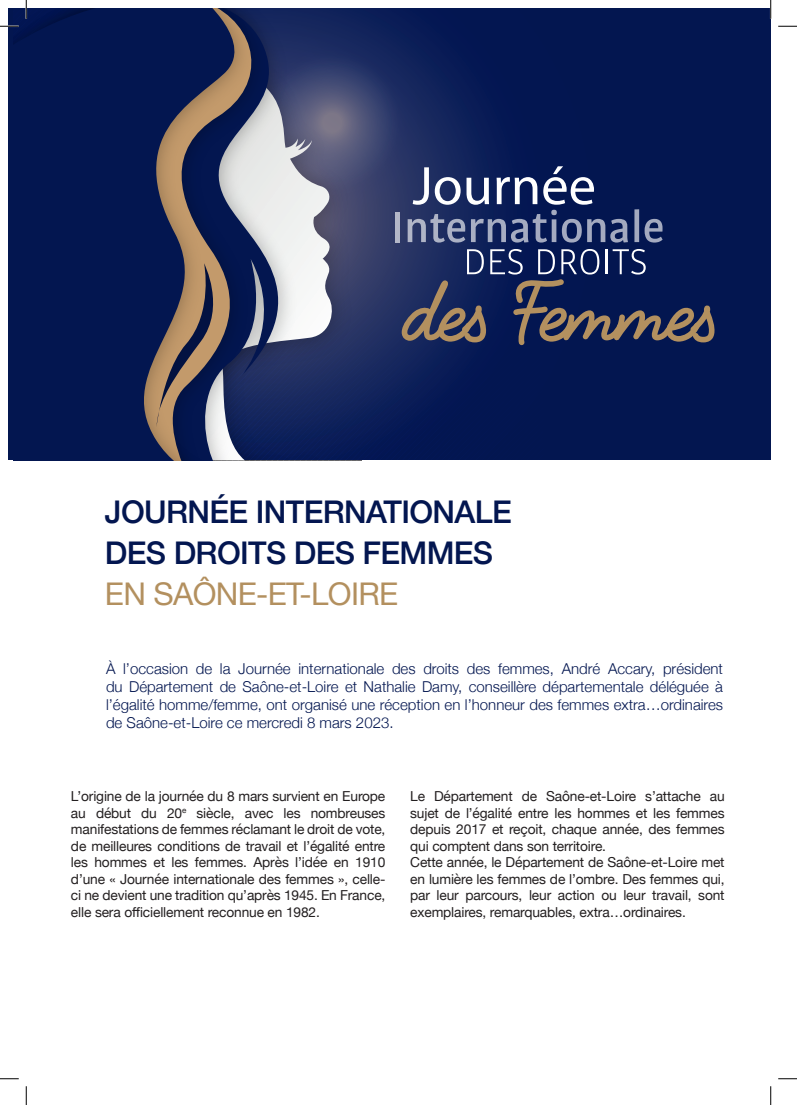
<style>
.page{position:relative;width:797px;height:1105px;background:#fff}
.page>*{position:absolute;margin:0;border:0;box-sizing:border-box;transform-origin:0 0}
.t1{font:500 31.25px/41.2px "Helvetica Neue";letter-spacing:-.02em;color:#031650}
.t2{font:31.25px "Helvetica Neue";letter-spacing:-.02em;color:#b3905f}
.t3{font:300 15px/18px "Helvetica Neue";color:#031650;text-align:justify}
.t4{font:13.75px/16.5px "Helvetica Neue";letter-spacing:-.01em;color:#231f20;text-align:justify}
</style>
<div class="page">
<div style="left:13px;top:9px;width:757px;height:451px;background:#031650"></div>
<svg style="left:362px;top:20px;width:160px;height:414px"></svg>
<img style="left:341px;top:29px;width:21px;height:423px">
<img style="left:315px;top:9px;width:26px;height:451px">
<svg style="left:198px;top:9px;width:117px;height:451px"></svg>
<svg style="left:401px;top:249px;width:314px;height:96px"></svg>
<div style="left:634px;top:209px;width:5px;height:33px;background:#a4aabf"></div>
<svg style="left:644px;top:219px;width:18px;height:24px"></svg>
<svg style="left:243px;top:34px;width:385px;height:209px"></svg>
<svg style="left:778px;top:25px;width:19px;height:2px"></svg>
<svg style="left:0;top:1078px;width:19px;height:1px"></svg>
<svg style="left:778px;top:1078px;width:19px;height:1px"></svg>
<svg style="left:0;top:0;width:198px;height:460px"></svg>
<svg style="left:25px;top:1086px;width:2px;height:19px"></svg>
<svg style="left:770px;top:0;width:1px;height:19px"></svg>
<svg style="left:770px;top:1086px;width:1px;height:19px"></svg>
<h1 class="t1" style="left:105px;top:488px;width:408px">JOURNÉE INTERNATIONALE<br>DES DROITS DES FEMMES</h1>
<h1 class="t2" style="left:105px;top:572px;width:295px">EN SAÔNE-ET-LOIRE</h1>
<p class="t3" style="left:106px;top:659px;width:618px">À l’occasion de la Journée internationale des droits des femmes, André Accary, président du Département de Saône-et-Loire et Nathalie Damy, conseillère départementale déléguée à l’égalité homme/femme, ont organisé une réception en l’honneur des femmes extra…ordinaires de Saône-et-Loire ce mercredi 8 mars 2023.</p>
<p class="t4" style="left:71px;top:789px;width:316px">L’origine de la journée du 8 mars survient en Europe au début du 20<sup>e</sup> siècle, avec les nombreuses manifestations de femmes réclamant le droit de vote, de meilleures conditions de travail et l’égalité entre les hommes et les femmes. Après l’idée en 1910 d’une « Journée internationale des femmes », celle&shy;ci ne devient une tradition qu’après 1945. En France, elle sera officiellement reconnue en 1982.</p>
<p class="t4" style="left:410px;top:789px;width:316px;text-align:left">Le Département de Saône-et-Loire s’attache au sujet de l’égalité entre les hommes et les femmes depuis 2017 et reçoit, chaque année, des femmes qui comptent dans son territoire.<br>Cette année, le Département de Saône-et-Loire met en lumière les femmes de l’ombre. Des femmes qui, par leur parcours, leur action ou leur travail, sont exemplaires, remarquables, extra…ordinaires.</p>
</div>
